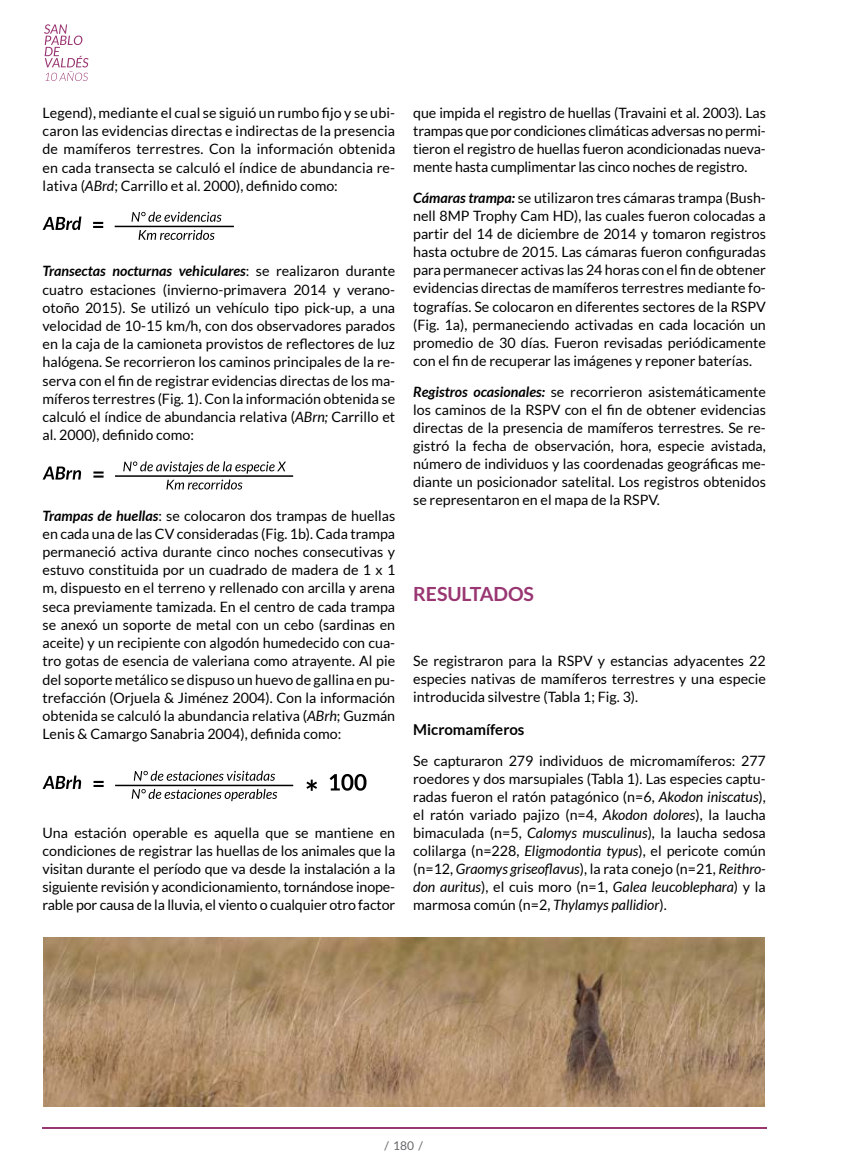
<style>
.page{position:relative;width:851px;height:1170px;background:#fff}
.page>*{position:absolute;margin:0;border:0;box-sizing:border-box;transform-origin:0 0}
.t1{font:700 19.5px "Lato";letter-spacing:-.005em;color:#993672}
.t2{font:700 15px "Lato";color:#000}
.t3{font:14.25px/18.1px "Lato";color:#000;text-align:justify}
.t4{font:12px "Lato";color:#646567}
.s1{font-style:italic}
.s2{font-weight:700;font-style:italic}
</style>
<div class="page">
<svg style="left:44px;top:24px;width:45px;height:57px"></svg>
<hr style="left:42px;top:1127px;width:724px;height:1px;background:#993672">
<img style="left:43px;top:937px;width:721px;height:169px">
<svg style="left:43px;top:216px;width:38px;height:14px"></svg>
<svg style="left:93px;top:222px;width:10px;height:6px"></svg>
<svg style="left:131px;top:212px;width:90px;height:10px"></svg>
<svg style="left:138px;top:230px;width:76px;height:10px"></svg>
<hr style="left:115px;top:226px;width:119px;height:1px;background:#000">
<svg style="left:43px;top:466px;width:38px;height:13px"></svg>
<svg style="left:93px;top:471px;width:11px;height:6px"></svg>
<svg style="left:123px;top:461px;width:163px;height:12px"></svg>
<svg style="left:166px;top:479px;width:76px;height:10px"></svg>
<hr style="left:115px;top:475px;width:178px;height:2px;background:#000">
<svg style="left:43px;top:775px;width:38px;height:13px"></svg>
<svg style="left:329px;top:774px;width:37px;height:16px"></svg>
<svg style="left:93px;top:780px;width:11px;height:7px"></svg>
<svg style="left:306px;top:779px;width:11px;height:11px"></svg>
<svg style="left:134px;top:770px;width:141px;height:10px"></svg>
<svg style="left:132px;top:788px;width:145px;height:13px"></svg>
<hr style="left:115px;top:784px;width:178px;height:2px;background:#000">
<p class="t3" style="left:43px;top:103px;width:354px">Legend), mediante el cual se siguió un rumbo fijo y se ubi&shy;caron las evidencias directas e indirectas de la presencia de mamíferos terrestres. Con la información obtenida en cada transecta se calculó el índice de abundancia re&shy;lativa (<span class="s1">ABrd</span>; Carrillo et al. 2000), definido como:</p>
<p class="t3" style="left:43px;top:262px;width:354px"><span class="s2">Transectas nocturnas vehiculares</span>: se realizaron durante cuatro estaciones (invierno-primavera 2014 y verano&shy;otoño 2015). Se utilizó un vehículo tipo pick-up, a una velocidad de 10-15 km/h, con dos observadores parados en la caja de la camioneta provistos de reflectores de luz halógena. Se recorrieron los caminos principales de la re&shy;serva con el fin de registrar evidencias directas de los ma&shy;míferos terrestres (Fig. 1). Con la información obtenida se calculó el índice de abundancia relativa (<span class="s1">ABrn;</span> Carrillo et al. 2000), definido como:</p>
<p class="t3" style="left:43px;top:506px;width:354px"><span class="s2">Trampas de huellas</span>: se colocaron dos trampas de huellas en cada una de las CV consideradas (Fig. 1b). Cada trampa permaneció activa durante cinco noches consecutivas y estuvo constituida por un cuadrado de madera de 1 x 1 m, dispuesto en el terreno y rellenado con arcilla y arena seca previamente tamizada. En el centro de cada trampa se anexó un soporte de metal con un cebo (sardinas en aceite) y un recipiente con algodón humedecido con cua&shy;tro gotas de esencia de valeriana como atrayente. Al pie del soporte metálico se dispuso un huevo de gallina en pu&shy;trefacción (Orjuela &amp; Jiménez 2004). Con la información obtenida se calculó la abundancia relativa (<span class="s1">ABrh</span>; Guzmán Lenis &amp; Camargo Sanabria 2004), definida como:</p>
<p class="t3" style="left:43px;top:823px;width:354px">Una estación operable es aquella que se mantiene en condiciones de registrar las huellas de los animales que la visitan durante el período que va desde la instalación a la siguiente revisión y acondicionamiento, tornándose inope&shy;rable por causa de la lluvia, el viento o cualquier otro factor</p>
<p class="t3" style="left:413px;top:103px;width:354px">que impida el registro de huellas (Travaini et al. 2003). Las trampas que por condiciones climáticas adversas no permi&shy;tieron el registro de huellas fueron acondicionadas nueva&shy;mente hasta cumplimentar las cinco noches de registro.</p>
<p class="t3" style="left:413px;top:189px;width:354px"><span class="s2">Cámaras trampa:</span> se utilizaron tres cámaras trampa (Bush&shy;nell 8MP Trophy Cam HD), las cuales fueron colocadas a partir del 14 de diciembre de 2014 y tomaron registros hasta octubre de 2015. Las cámaras fueron configuradas para permanecer activas las 24 horas con el fin de obtener evidencias directas de mamíferos terrestres mediante fo&shy;tografías. Se colocaron en diferentes sectores de la RSPV (Fig. 1a), permaneciendo activadas en cada locación un promedio de 30 días. Fueron revisadas periódicamente con el fin de recuperar las imágenes y reponer baterías.</p>
<p class="t3" style="left:413px;top:382px;width:354px"><span class="s2">Registros ocasionales:</span> se recorrieron asistemáticamente los caminos de la RSPV con el fin de obtener evidencias directas de la presencia de mamíferos terrestres. Se re&shy;gistró la fecha de observación, hora, especie avistada, número de individuos y las coordenadas geográficas me&shy;diante un posicionador satelital. Los registros obtenidos se representaron en el mapa de la RSPV.</p>
<p class="t1" style="left:413px;top:582px;width:122px">RESULTADOS</p>
<p class="t3" style="left:413px;top:652px;width:354px">Se registraron para la RSPV y estancias adyacentes 22 especies nativas de mamíferos terrestres y una especie introducida silvestre (Tabla 1; Fig. 3).</p>
<p class="t2" style="left:413px;top:720px;width:113px">Micromamíferos</p>
<p class="t3" style="left:413px;top:751px;width:354px">Se capturaron 279 individuos de micromamíferos: 277 roedores y dos marsupiales (Tabla 1). Las especies captu&shy;radas fueron el ratón patagónico (n=6, <span class="s1">Akodon iniscatus</span>), el ratón variado pajizo (n=4, <span class="s1">Akodon dolores</span>), la laucha bimaculada (n=5, <span class="s1">Calomys musculinus</span>), la laucha sedosa colilarga (n=228, <span class="s1">Eligmodontia typus</span>), el pericote común (n=12, <span class="s1">Graomys griseoflavus</span>), la rata conejo (n=21, <span class="s1">Reithro&shy;don auritus</span>), el cuis moro (n=1, <span class="s1">Galea leucoblephara</span>) y la marmosa común (n=2, <span class="s1">Thylamys pallidior</span>).</p>
<p class="t4" style="left:384px;top:1138px;width:40px">/ 180 /</p>
</div>
